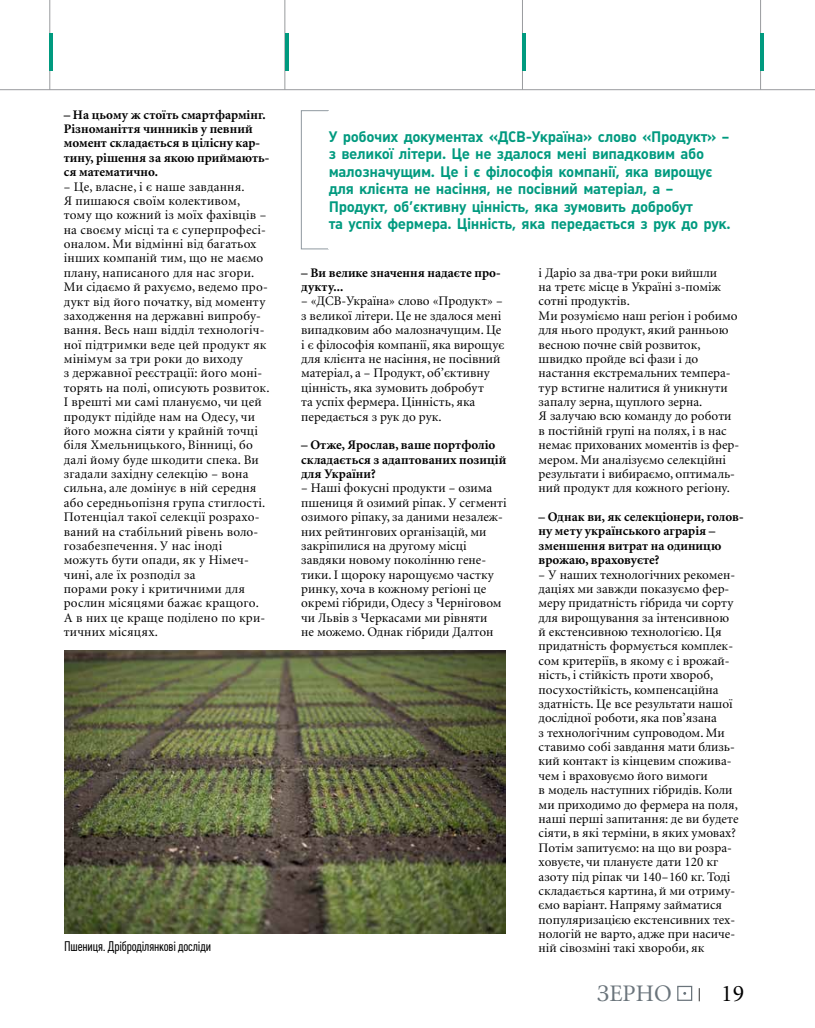
<style>
.page{position:relative;width:815px;height:1028px;background:#fff}
.page>*{position:absolute;margin:0;border:0;box-sizing:border-box;transform-origin:0 0}
.t1{font:23.75px "Minion Cyr";color:#6a747b}
.t2{font:700 15px/17.5px "Plumb";letter-spacing:-.025em;color:#009a7f}
.t3{font:13.75px "Plumb Cond";letter-spacing:-.01em;color:#000}
.t4{font:13.12px/14.4px "Minion Cyr";color:#000}
.t5{font:700 13.12px/14.4px "Minion Cyr";color:#000}
.s1{font-size:13.12px;color:#000}
.s2{color:#000}
</style>
<div class="page">
<div style="left:677px;top:985px;width:15px;height:15px;border:1px solid #6a747b"></div>
<hr style="left:285px;top:0;width:1px;height:90px;background:#999b9e">
<hr style="left:522px;top:0;width:1px;height:90px;background:#999b9e">
<hr style="left:50px;top:0;width:1px;height:90px;background:#999b9e">
<hr style="left:285px;top:33px;width:3px;height:38px;background:#009a7f">
<hr style="left:523px;top:33px;width:3px;height:38px;background:#009a7f">
<hr style="left:50px;top:33px;width:3px;height:38px;background:#009a7f">
<hr style="left:760px;top:0;width:1px;height:90px;background:#999b9e">
<hr style="left:761px;top:33px;width:3px;height:38px;background:#009a7f">
<hr style="left:0;top:89px;width:815px;height:1px;background:#999b9e">
<svg style="left:301px;top:110px;width:28px;height:139px"></svg>
<img style="left:64px;top:650px;width:441px;height:283px">
<p class="t5" style="left:64px;top:107px;width:207px">– На цьому ж стоїть смартфармінг.<br>Різноманіття чинників у певний момент складається в цілісну кар&shy;тину, рішення за якою приймають&shy;ся математично.</p>
<p class="t4" style="left:64px;top:179px;width:207px">– Це, власне, і є наше завдання.<br>Я пишаюся своїм колективом, тому що кожний із моїх фахівців – на своєму місці та є суперпрофесі&shy;оналом. Ми відмінні від багатьох інших компаній тим, що не маємо плану, написаного для нас згори.<br>Ми сідаємо й рахуємо, ведемо про&shy;дукт від його початку, від моменту заходження на державні випробу&shy;вання. Весь наш відділ технологіч&shy;ної підтримки веде цей продукт як мінімум за три роки до виходу<br>з державної реєстрації: його моні&shy;торять на полі, описують розвиток.<br>І врешті ми самі плануємо, чи цей продукт підійде нам на Одесу, чи його можна сіяти у крайній точці біля Хмельницького, Вінниці, бо далі йому буде шкодити спека. Ви згадали західну селекцію – вона сильна, але домінує в ній середня або середньопізня група стиглості.<br>Потенціал такої селекції розрахо&shy;ваний на стабільний рівень воло&shy;гозабезпечення. У нас іноді можуть бути опади, як у Німеч&shy;чині, але їх розподіл за<br>порами року і критичними для рослин місяцями бажає кращого.<br>А в них це краще поділено по кри&shy;тичних місяцях.</p>
<p class="t3" style="left:64px;top:938px;width:149px">Пшениця. Дріброділянкові досліди</p>
<p class="t2" style="left:329px;top:128px;width:404px">У робочих документах «ДСВ-Україна» слово «Продукт» – з великої літери. Це не здалося мені випадковим або малозначущим. Це і є філософія компанії, яка вирощує для клієнта не насіння, не посівний матеріал, а – Продукт, об’єктивну цінність, яка зумовить добробут<br>та успіх фермера. Цінність, яка передається з рук до рук.</p>
<p class="t5" style="left:301px;top:265px;width:201px">– Ви велике значення надаєте про&shy;дукту...</p>
<p class="t4" style="left:301px;top:294px;width:205px">– «ДСВ‑Україна» слово «Продукт» – з великої літери. Це не здалося мені випадковим або малозначущим. Це і є філософія компанії, яка вирощує для клієнта не насіння, не посівний матеріал, а – Продукт, об’єктивну цінність, яка зумовить добробут<br>та успіх фермера. Цінність, яка передається з рук до рук.</p>
<p class="t5" style="left:301px;top:438px;width:207px">– Отже, Ярослав, ваше портфоліо складається з адаптованих позицій для України?</p>
<p class="t4" style="left:301px;top:481px;width:207px">– Наші фокусні продукти – озима пшениця й озимий ріпак. У сегменті озимого ріпаку, за даними незалеж&shy;них рейтингових організацій, ми закріпилися на другому місці завдяки новому поколінню гене&shy;тики. І щороку нарощуємо частку ринку, хоча в кожному регіоні це окремі гібриди, Одесу з Черніговом чи Львів з Черкасами ми рівняти<br>не можемо. Однак гібриди Далтон</p>
<p class="t4" style="left:539px;top:265px;width:202px">і Даріо за два-три роки вийшли<br>на третє місце в Україні з-поміж сотні продуктів.<br>Ми розуміємо наш регіон і робимо для нього продукт, який ранньою весною почне свій розвиток, швидко пройде всі фази і до настання екстремальних темпера&shy;тур встигне налитися й уникнути запалу зерна, щуплого зерна.<br>Я залучаю всю команду до роботи в постійній групі на полях, і в нас немає прихованих моментів із фер&shy;мером. Ми аналізуємо селекційні результати і вибираємо, оптималь&shy;ний продукт для кожного регіону.</p>
<p class="t5" style="left:539px;top:509px;width:205px">– Однак ви, як селекціонери, голов&shy;ну мету українського аграрія – зменшення витрат на одиницю врожаю, враховуєте?</p>
<p class="t4" style="left:539px;top:567px;width:201px">– У наших технологічних рекомен&shy;даціях ми завжди показуємо фер&shy;меру придатність гібрида чи сорту для вирощування за інтенсивною й екстенсивною технологією. Ця придатність формується комплек&shy;сом критеріїв, в якому є і врожай&shy;ність, і стійкість проти хвороб, посухостійкість, компенсаційна здатність. Це все результати нашої дослідної роботи, яка пов’язана<br>з технологічним супроводом. Ми ставимо собі завдання мати близь&shy;кий контакт із кінцевим спожива&shy;чем і враховуємо його вимоги<br>в модель наступних гібридів. Коли ми приходимо до фермера на поля, наші перші запитання: де ви будете сіяти, в які терміни, в яких умовах?<br>Потім запитуємо: на що ви розра&shy;ховуєте, чи плануєте дати 120 кг азоту під ріпак чи 140–160 кг. Тоді складається картина, й ми отриму&shy;ємо варіант. Напряму займатися популяризацією екстенсивних тех&shy;нологій не варто, адже при насиче&shy;ній сівозміні такі хвороби, як</p>
<h1 class="t1" style="left:597px;top:979px;width:148px">ЗЕРНО <span class="s1">|</span> <span class="s2">19</span></h1>
</div>
